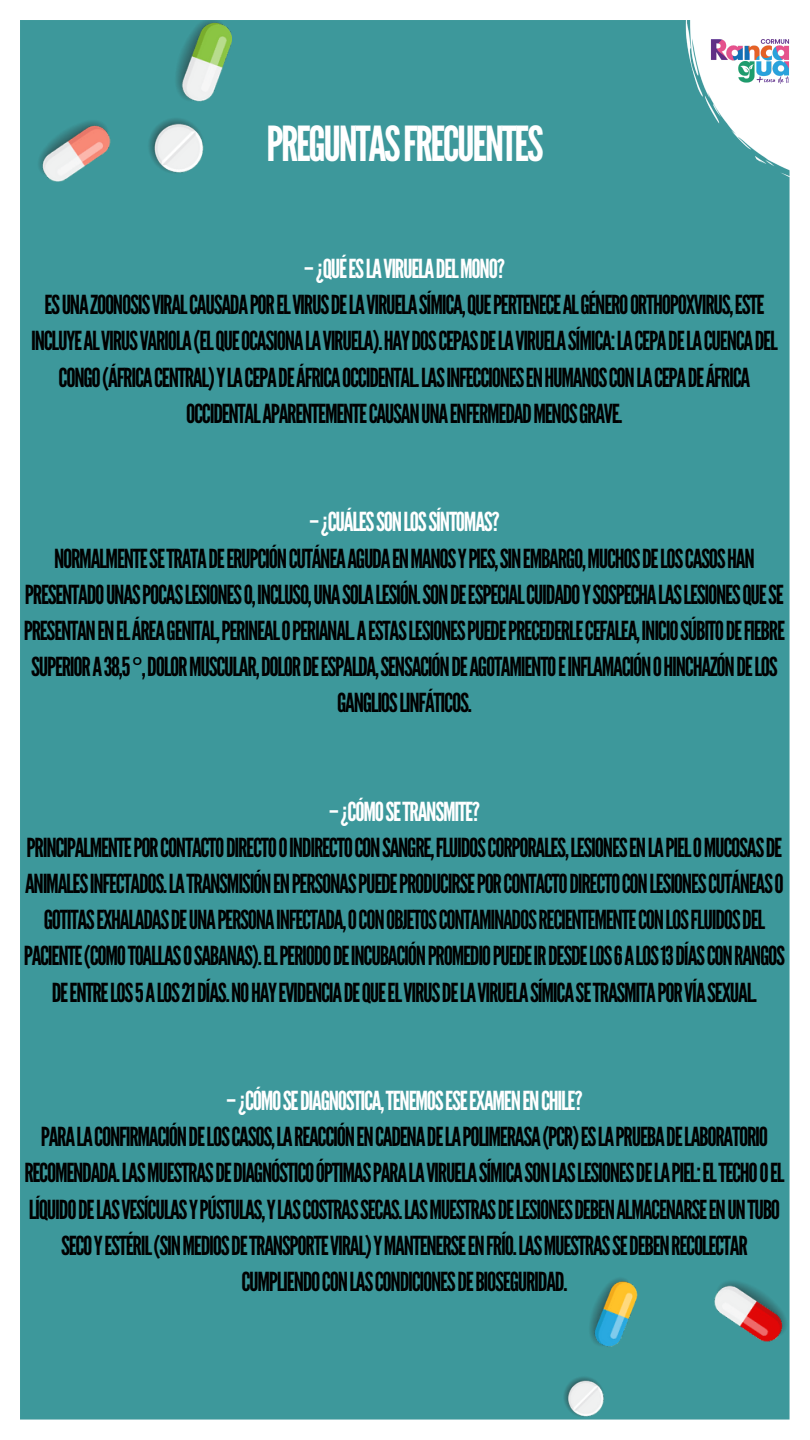
<style>
.page{position:relative;width:810px;height:1440px;background:#fff}
.page>*{position:absolute;margin:0;border:0;box-sizing:border-box;transform-origin:0 0}
.t1{font:48.2px "League Gothic";letter-spacing:-.05em;color:#fff}
.t2{font:26.2px/36.2px "League Gothic";letter-spacing:-.05em;color:#000;text-align:center}
.t3{font:26.2px "League Gothic";letter-spacing:-.05em;color:#fff}
.s1{font-family:"Noto Sans"}
</style>
<div class="page">
<div style="left:20px;top:20px;width:770px;height:1400px;background:#3d989b"></div>
<h1 class="t1" style="left:266px;top:116px;width:279px">PREGUNTASFRECUENTES</h1>
<p class="t3" style="left:304px;top:254px;width:202px">–¿QUÉESLAVIRUELADELMONO?</p>
<p class="t2" style="left:31px;top:287px;width:748px">ESUNAZOONOSISVIRALCAUSADAPORELVIRUSDELAVIRUELASÍMICA,QUEPERTENECEALGÉNEROORTHOPOXVIRUS,ESTE INCLUYEALVIRUSVARIOLA(ELQUEOCASIONALAVIRUELA).HAYDOSCEPASDELAVIRUELASÍMICA:LACEPADELACUENCADEL CONGO(ÁFRICACENTRAL)YLACEPADEÁFRICAOCCIDENTAL.LASINFECCIONESENHUMANOSCONLACEPADEÁFRICA OCCIDENTALAPARENTEMENTECAUSANUNAENFERMEDADMENOSGRAVE.</p>
<p class="t3" style="left:309px;top:507px;width:192px">–¿CUÁLESSONLOSSÍNTOMAS?</p>
<p class="t2" style="left:24px;top:541px;width:763px">NORMALMENTESETRATADEERUPCIÓNCUTÁNEAAGUDAENMANOSYPIES,SINEMBARGO,MUCHOSDELOSCASOSHAN PRESENTADOUNASPOCASLESIONESO,INCLUSO,UNASOLALESIÓN.SONDEESPECIALCUIDADOYSOSPECHALASLESIONESQUESE PRESENTANENELÁREAGENITAL,PERINEALOPERIANAL.AESTASLESIONESPUEDEPRECEDERLECEFALEA,INICIOSÚBITODEFIEBRE SUPERIORA38,5<span class="s1">°</span>,DOLORMUSCULAR,DOLORDEESPALDA,SENSACIÓNDEAGOTAMIENTOEINFLAMACIÓNOHINCHAZÓNDELOS GANGLIOSLINFÁTICOS.</p>
<p class="t3" style="left:329px;top:796px;width:153px">–¿CÓMOSETRANSMITE?</p>
<p class="t2" style="left:24px;top:830px;width:763px">PRINCIPALMENTEPORCONTACTODIRECTOOINDIRECTOCONSANGRE,FLUIDOSCORPORALES,LESIONESENLAPIELOMUCOSASDE ANIMALESINFECTADOS.LATRANSMISIÓNENPERSONASPUEDEPRODUCIRSEPORCONTACTODIRECTOCONLESIONESCUTÁNEASO GOTITASEXHALADASDEUNAPERSONAINFECTADA,OCONOBJETOSCONTAMINADOSRECIENTEMENTECONLOSFLUIDOSDEL PACIENTE(COMOTOALLASOSABANAS).ELPERIODODEINCUBACIÓNPROMEDIOPUEDEIRDESDELOS6ALOS13DÍASCONRANGOS DEENTRELOS5ALOS21DÍAS.NOHAYEVIDENCIADEQUEELVIRUSDELAVIRUELASÍMICASETRASMITAPORVÍASEXUAL.</p>
<p class="t3" style="left:226px;top:1086px;width:358px">–¿CÓMOSEDIAGNOSTICA,TENEMOSESEEXAMENENCHILE?</p>
<p class="t2" style="left:24px;top:1119px;width:762px">PARALACONFIRMACIÓNDELOSCASOS,LAREACCIÓNENCADENADELAPOLIMERASA(PCR)ESLAPRUEBADELABORATORIO RECOMENDADA.LASMUESTRASDEDIAGNÓSTICOÓPTIMASPARALAVIRUELASÍMICASONLASLESIONESDELAPIEL:ELTECHOOEL LÍQUIDODELASVESÍCULASYPÚSTULAS,YLASCOSTRASSECAS.LASMUESTRASDELESIONESDEBENALMACENARSEENUNTUBO SECOYESTÉRIL(SINMEDIOSDETRANSPORTEVIRAL)YMANTENERSEENFRÍO.LASMUESTRASSEDEBENRECOLECTAR CUMPLIENDOCONLASCONDICIONESDEBIOSEGURIDAD.</p>
</div>
